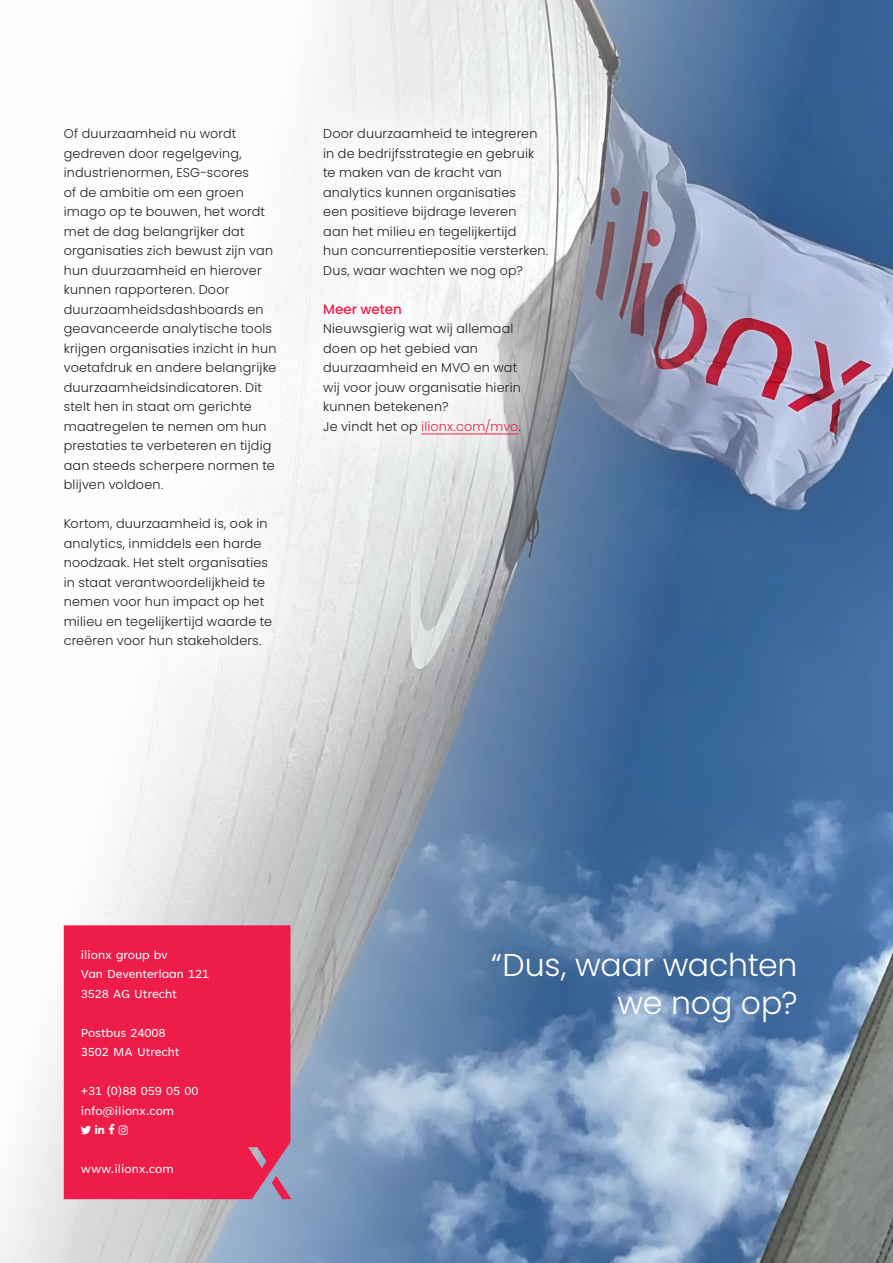
<style>
.page{position:relative;width:893px;height:1263px;background:#fff}
.page>*{position:absolute;margin:0;border:0;box-sizing:border-box;transform-origin:0 0}
.Platte_tekst{font:300 31.5px/37.5px "Poppins";letter-spacing:-.005em;color:#fff;text-align:right}
.t1{font:13.5px "Tenorite";color:#fff}
.Kopjes{font:500 13.5px "Poppins";color:#ed1c49}
.Platte_tekst-2{font:300 12.75px/19.5px "Poppins";letter-spacing:.015em;color:#231f20}
.Platte_tekst-3{font:300 12.75px "Poppins";letter-spacing:.015em;color:#ed1c49}
.s1{color:#231f20}
</style>
<div class="page">
<img style="left:0;top:0;width:893px;height:1263px">
<div style="left:64px;top:925px;width:226px;height:274px;background:#ed1c49"></div>
<svg style="left:272px;top:1176px;width:19px;height:23px"></svg>
<svg style="left:18px;top:82px;width:574px;height:611px"></svg>
<hr style="left:421px;top:434px;width:98px;height:1px;background:#ed1c49">
<svg style="left:81px;top:1124px;width:47px;height:11px"></svg>
<p class="Platte_tekst-2" style="left:64px;top:124px;width:214px">Of duurzaamheid nu wordt gedreven door regelgeving, industrienormen, ESG-scores<br>of de ambitie om een groen imago op te bouwen, het wordt met de dag belangrijker dat organisaties zich bewust zijn van hun duurzaamheid en hierover kunnen rapporteren. Door duurzaamheidsdashboards en geavanceerde analytische tools krijgen organisaties inzicht in hun voetafdruk en andere belangrijke duurzaamheidsindicatoren. Dit stelt hen in staat om gerichte maatregelen te nemen om hun prestaties te verbeteren en tijdig aan steeds scherpere normen te blijven voldoen.</p>
<p class="Platte_tekst-2" style="left:64px;top:514px;width:210px">Kortom, duurzaamheid is, ook in analytics, inmiddels een harde noodzaak. Het stelt organisaties in staat verantwoordelijkheid te nemen voor hun impact op het milieu en tegelijkertijd waarde te creëren voor hun stakeholders.</p>
<p class="Platte_tekst-2" style="left:323px;top:124px;width:227px">Door duurzaamheid te integreren in de bedrijfsstrategie en gebruik te maken van de kracht van analytics kunnen organisaties<br>een positieve bijdrage leveren<br>aan het milieu en tegelijkertijd<br>hun concurrentiepositie versterken.<br>Dus, waar wachten we nog op?</p>
<p class="Kopjes" style="left:323px;top:301px;width:80px">Meer weten</p>
<p class="Platte_tekst-2" style="left:323px;top:319px;width:199px">Nieuwsgierig wat wij allemaal doen op het gebied van duurzaamheid en MVO en wat wij voor jouw organisatie hierin kunnen betekenen?</p>
<p class="Platte_tekst-3" style="left:323px;top:419px;width:199px"><span class="s1">Je vindt het op</span> ilionx.com/mvo<span class="s1">.</span></p>
<p class="t1" style="left:81px;top:948px;width:89px">ilionx group bv</p>
<p class="t1" style="left:81px;top:967px;width:130px">Van Deventerlaan 121</p>
<p class="t1" style="left:81px;top:987px;width:98px">3528 AG Utrecht</p>
<p class="t1" style="left:81px;top:1026px;width:86px">Postbus 24008</p>
<p class="t1" style="left:81px;top:1045px;width:100px">3502 MA Utrecht</p>
<p class="t1" style="left:81px;top:1084px;width:119px">+31 (0)88 059 05 00</p>
<p class="t1" style="left:81px;top:1104px;width:95px">info@ilionx.com</p>
<p class="t1" style="left:81px;top:1162px;width:94px">www.ilionx.com</p>
<p class="Platte_tekst" style="left:491px;top:946px;width:308px">“Dus, waar wachten we nog op?</p>
</div>
